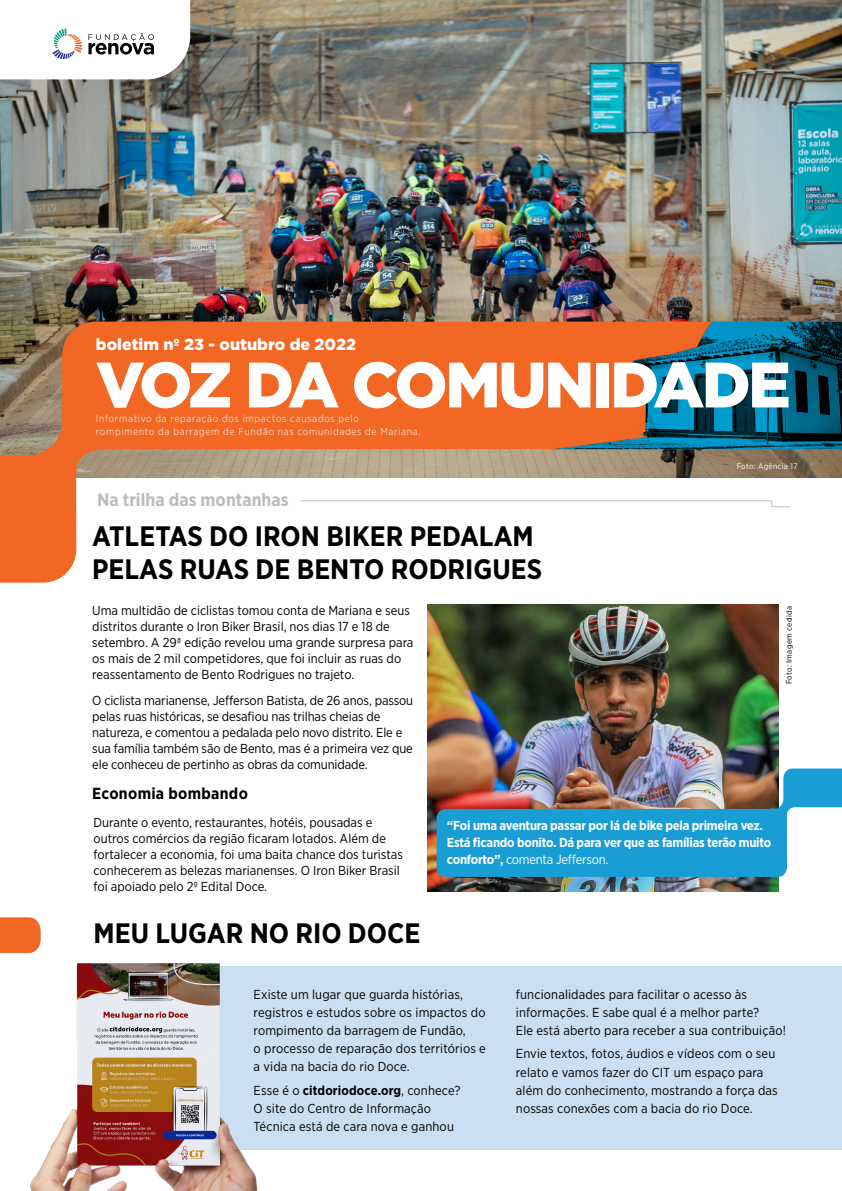
<style>
.page{position:relative;width:842px;height:1191px;background:#fff}
.page>*{position:absolute;margin:0;border:0;box-sizing:border-box;transform-origin:0 0}
.t1{font:900 64px "Gotham";letter-spacing:-.04em;color:#fff}
.t2{font:700 28.1px/33.7px "Gotham Narrow";color:#000}
.t3{font:700 18px "Gotham Narrow";color:#bbbcbb}
.t4{font:900 16px "Gotham";color:#fff}
.t5{font:700 16px "Gotham Narrow";letter-spacing:.02em;color:#000}
.t6{font:13px/16px "Gotham Narrow";color:#000}
.t7{font:700 13px/17px "Gotham Narrow";letter-spacing:-.02em;color:#fff}
.t8{font:300 10px/12.8px "Gotham Narrow";letter-spacing:.07em;color:#fff}
.t9{font:8px "Gotham Narrow";letter-spacing:.04em;color:#000}
.t10{font:8px "Gotham Narrow";letter-spacing:.04em;color:#fff}
.s1{font-weight:400}
.s2{font-weight:700}
</style>
<div class="page">
<div style="left:179px;top:966px;width:663px;height:183px;background:#cadff2"></div>
<img style="left:0;top:0;width:842px;height:321px">
<svg style="left:0;top:321px;width:842px;height:261px"></svg>
<img style="left:45px;top:321px;width:797px;height:131px">
<svg style="left:299px;top:500px;width:491px;height:8px"></svg>
<svg style="left:0;top:0;width:190px;height:79px"></svg>
<img style="left:427px;top:604px;width:352px;height:287px">
<img style="left:437px;top:768px;width:405px;height:109px">
<svg style="left:0;top:917px;width:41px;height:35px"></svg>
<img style="left:30px;top:963px;width:284px;height:228px">
<p class="t4" style="left:96px;top:335px;width:262px">boletim nº 23 - outubro de 2022</p>
<h1 class="t1" style="left:96px;top:348px;width:696px">VOZ DA COMUNIDADE</h1>
<p class="t8" style="left:96px;top:412px;width:326px">Informativo da reparação dos impactos causados pelo<br>rompimento da barragem de Fundão nas comunidades de Mariana.</p>
<h3 class="t3" style="left:97px;top:488px;width:193px">Na trilha das montanhas</h3>
<h2 class="t2" style="left:92px;top:518px;width:451px">ATLETAS DO IRON BIKER PEDALAM<br>PELAS RUAS DE BENTO RODRIGUES</h2>
<p class="t6" style="left:92px;top:602px;width:323px">Uma multidão de ciclistas tomou conta de Mariana e seus distritos durante o Iron Biker Brasil, nos dias 17 e 18 de setembro. A 29ª edição revelou uma grande surpresa para os mais de 2 mil competidores, que foi incluir as ruas do reassentamento de Bento Rodrigues no trajeto.</p>
<p class="t6" style="left:92px;top:692px;width:322px">O ciclista marianense, Jefferson Batista, de 26 anos, passou pelas ruas históricas, se desafiou nas trilhas cheias de natureza, e comentou a pedalada pelo novo distrito. Ele e sua família também são de Bento, mas é a primeira vez que ele conheceu de pertinho as obras da comunidade.</p>
<p class="t5" style="left:92px;top:783px;width:157px">Economia bombando</p>
<p class="t10" style="left:737px;top:461px;width:62px">Foto: Agência 17</p>
<p class="t9" style="left:784px;top:684px;width:80px;rotate:-90deg">Foto: Imagem cedida</p>
<p class="t6" style="left:94px;top:814px;width:311px">Durante o evento, restaurantes, hotéis, pousadas e outros comércios da região ficaram lotados. Além de fortalecer a economia, foi uma baita chance dos turistas conhecerem as belezas marianenses. O Iron Biker Brasil foi apoiado pelo 2º Edital Doce.</p>
<h2 class="t2" style="left:94px;top:915px;width:328px">MEU LUGAR NO RIO DOCE</h2>
<p class="t7" style="left:447px;top:816px;width:326px">“Foi uma aventura passar por lá de bike pela primeira vez.<br>Está ficando bonito. Dá para ver que as famílias terão muito conforto”, <span class="s1">comenta Jefferson.</span></p>
<p class="t6" style="left:254px;top:985px;width:234px;line-height:18px">Existe um lugar que guarda histórias, registros e estudos sobre os impactos do rompimento da barragem de Fundão,<br>o processo de reparação dos territórios e a vida na bacia do rio Doce.</p>
<p class="t6" style="left:254px;top:1080px;width:208px;line-height:18px">Esse é o <span class="s2">citdoriodoce.org</span>, conhece?<br>O site do Centro de Informação<br>Técnica está de cara nova e ganhou</p>
<p class="t6" style="left:516px;top:985px;width:272px;line-height:18px">funcionalidades para facilitar o acesso às informações. E sabe qual é a melhor parte?<br>Ele está aberto para receber a sua contribuição!</p>
<p class="t6" style="left:516px;top:1044px;width:263px;line-height:18px">Envie textos, fotos, áudios e vídeos com o seu relato e vamos fazer do CIT um espaço para além do conhecimento, mostrando a força das nossas conexões com a bacia do rio Doce.</p>
</div>
